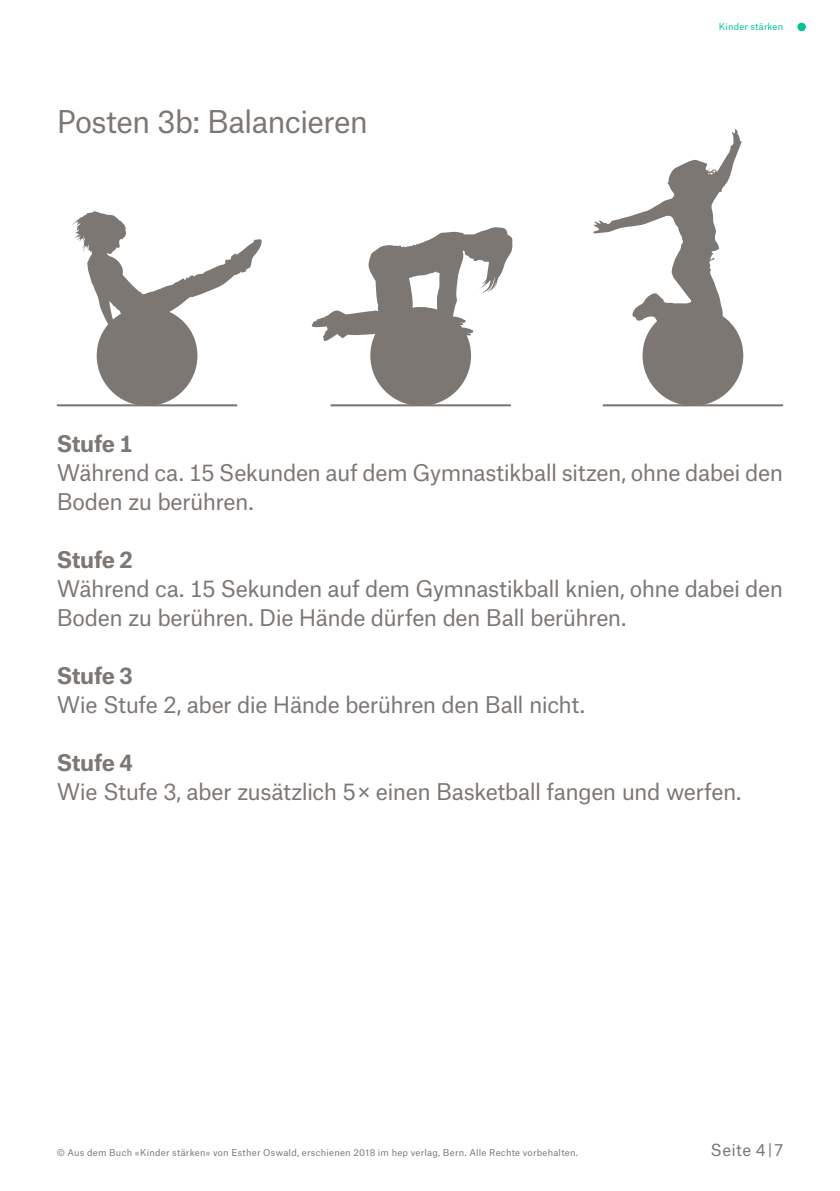
<style>
.page{position:relative;width:840px;height:1191px;background:#fff}
.page>*{position:absolute;margin:0;border:0;box-sizing:border-box;transform-origin:0 0}
._03c_Untertitel_Anha{font:30px "Atlas Grotesk";letter-spacing:-.03em;color:#7d7773}
._10_Fliesstext{font:22px/29px "Atlas Grotesk";letter-spacing:-.025em;color:#7d7773}
._10_Fliesstext_AB_vo{font:700 22px "Atlas Grotesk";letter-spacing:-.015em;color:#7d7773}
._10_Fliesstext-2{font:700 22px "Atlas Grotesk";letter-spacing:-.015em;color:#7d7773}
._60_SZ_rechts{font:16px "Atlas Grotesk";letter-spacing:.02em;color:#7d7773}
._60_SZ_rechts-2{font:9px "Atlas Grotesk";letter-spacing:.025em;color:#7d7773}
.t1{font:9px "Atlas Grotesk";letter-spacing:.015em;color:#00c496}
</style>
<div class="page">
<div style="left:797px;top:23px;width:8px;height:8px;background:#00c496;border-radius:50%"></div>
<hr style="left:57px;top:404px;width:180px;height:2px;background:#7d7773">
<hr style="left:602px;top:404px;width:180px;height:2px;background:#7d7773">
<svg style="left:311px;top:227px;width:201px;height:179px"></svg>
<svg style="left:593px;top:128px;width:149px;height:278px"></svg>
<svg style="left:72px;top:210px;width:189px;height:196px"></svg>
<p class="_03c_Untertitel_Anha" style="left:57px;top:97px;width:312px">Posten 3b: Balancieren</p>
<p class="t1" style="left:718px;top:19px;width:66px">Kinder stärken</p>
<p class="_10_Fliesstext-2" style="left:57px;top:425px;width:77px">Stufe 1</p>
<p class="_10_Fliesstext" style="left:57px;top:455px;width:727px">Während ca. 15 Sekunden auf dem Gymnastikball sitzen, ohne dabei den<br>Boden zu berühren.</p>
<p class="_10_Fliesstext_AB_vo" style="left:57px;top:541px;width:77px">Stufe 2</p>
<p class="_10_Fliesstext" style="left:57px;top:571px;width:727px">Während ca. 15 Sekunden auf dem Gymnastikball knien, ohne dabei den<br>Boden zu berühren. Die Hände dürfen den Ball berühren.</p>
<p class="_10_Fliesstext_AB_vo" style="left:57px;top:657px;width:77px">Stufe 3</p>
<p class="_10_Fliesstext" style="left:57px;top:687px;width:529px">Wie Stufe 2, aber die Hände berühren den Ball nicht.</p>
<p class="_10_Fliesstext_AB_vo" style="left:57px;top:744px;width:77px">Stufe 4</p>
<p class="_10_Fliesstext" style="left:57px;top:774px;width:686px">Wie Stufe 3, aber zusätzlich 5 × einen Basketball fangen und werfen.</p>
<p class="_60_SZ_rechts-2" style="left:57px;top:1145px;width:522px">© Aus dem Buch «Kinder stärken» von Esther Oswald, erschienen 2018 im hep verlag, Bern. Alle Rechte vorbehalten.</p>
<p class="_60_SZ_rechts" style="left:710px;top:1137px;width:74px">Seite 4 | 7</p>
</div>
